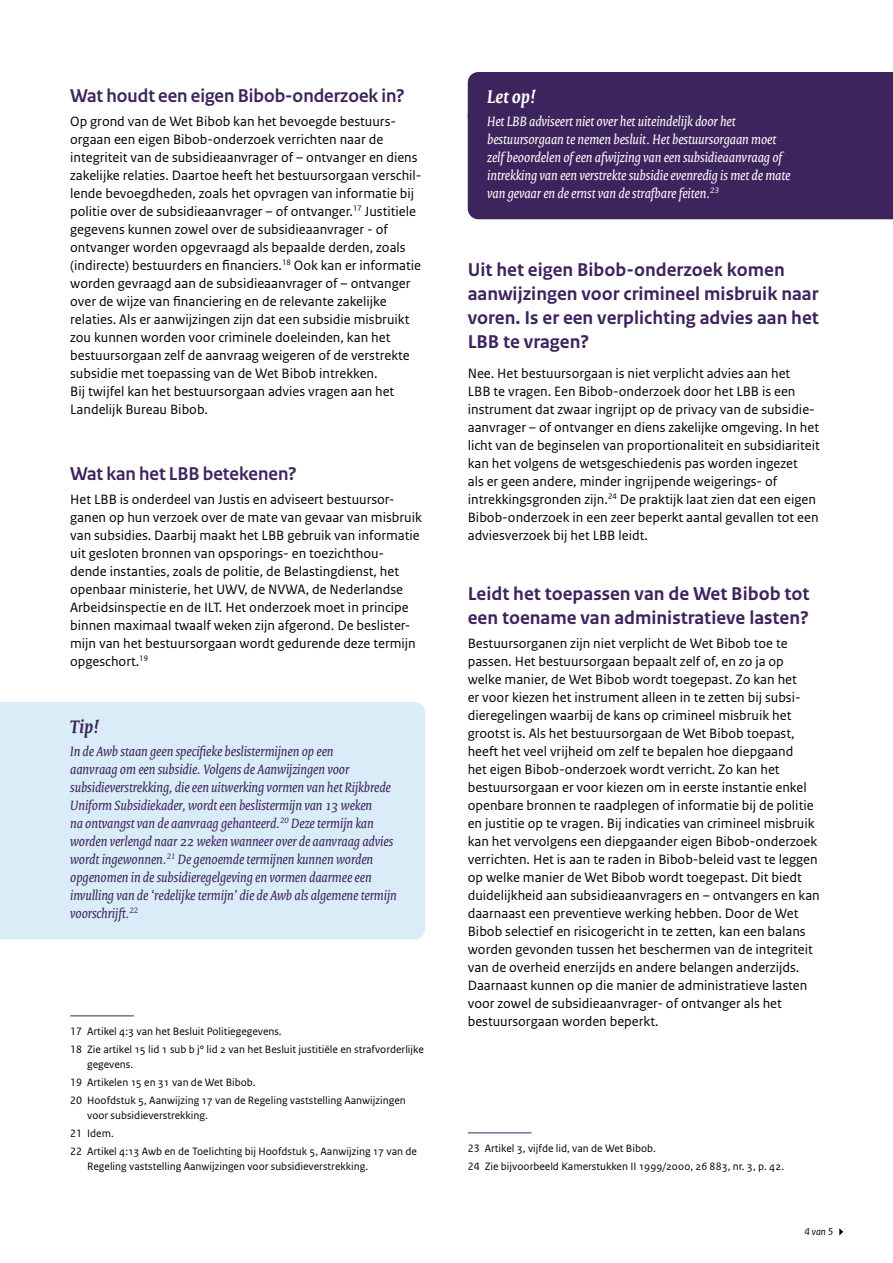
<style>
.page{position:relative;width:893px;height:1263px;background:#fff}
.page>*{position:absolute;margin:0;border:0;box-sizing:border-box;transform-origin:0 0}
.Tussenkopjes_interli{font:700 19.5px/24px "Rijksoverheid Sans Text";color:#3e245d}
.Tussenkopjes_-_13p{font:700 19.5px "Rijksoverheid Sans Heading";color:#3e245d}
.Kopje_Wit_-_13p{font:italic 700 19.5px "Rijksoverheid Serif";color:#fff}
.Kopje_Paars_-_13p{font:italic 700 19.5px "Rijksoverheid Serif";color:#3e245d}
.Broodtekst_Paars_-_9{font:italic 14.55px/18px "Rijksoverheid Serif";color:#3e245d}
.Broodtekst_Wit_-_9_5{font:italic 14.55px/18px "Rijksoverheid Serif";color:#fff}
.Broodtekst_-_9_5p{font:14.25px/18px "Rijksoverheid Sans Text";color:#000}
.Broodtekst_-_9_5p_wi{font:14.25px/18px "Rijksoverheid Sans Text";color:#000}
.Broodtekst_Paars_-_9-2{font:11.25px/15px "Rijksoverheid Sans Text";color:#000}
.Broodtekst_-_9_5p-2{font:11.25px/18px "Rijksoverheid Sans Text";color:#000}
.Broodtekst_-_9_5p_wi-2{font:11.25px "Rijksoverheid Sans Text";color:#000}
.Broodtekst_Wit_-_9_5-2{font:11.25px "Rijksoverheid Sans Text";color:#000}
.t1{font:italic 10.5px "Rijksoverheid Sans Text";color:#000}
</style>
<div class="page">
<svg style="left:839px;top:1228px;width:4px;height:7px"></svg>
<div style="left:0;top:702px;width:425px;height:33px;background:#d9ecf8"></div>
<div style="left:0;top:735px;width:425px;height:204px;background:#d9ecf8"></div>
<hr style="left:70px;top:1015px;width:64px;height:1px;background:#3e245d">
<div style="left:468px;top:72px;width:425px;height:33px;background:#3e245d"></div>
<div style="left:468px;top:105px;width:425px;height:114px;background:#3e245d"></div>
<hr style="left:468px;top:1132px;width:63px;height:1px;background:#3e245d">
<h1 class="Tussenkopjes_-_13p" style="left:70px;top:85px;width:336px">Wat houdt een eigen Bibob-onderzoek in?</h1>
<p class="Broodtekst_-_9_5p" style="left:70px;top:113px;width:353px">Op grond van de Wet Bibob kan het bevoegde bestuurs&shy;orgaan een eigen Bibob-onderzoek verrichten naar de integriteit van de subsidieaanvrager of – ontvanger en diens zakelijke relaties. Daartoe heeft het bestuursorgaan verschil&shy;lende bevoegdheden, zoals het opvragen van informatie bij politie over de subsidieaanvrager – of ontvanger.<sup>17</sup> Justitiele gegevens kunnen zowel over de subsidieaanvrager - of ontvanger worden opgevraagd als bepaalde derden, zoals (indirecte) bestuurders en financiers.<sup>18</sup> Ook kan er informatie worden gevraagd aan de subsidieaanvrager of – ontvanger over de wijze van financiering en de relevante zakelijke relaties. Als er aanwijzingen zijn dat een subsidie misbruikt zou kunnen worden voor criminele doeleinden, kan het bestuursorgaan zelf de aanvraag weigeren of de verstrekte subsidie met toepassing van de Wet Bibob intrekken.<br>Bij twijfel kan het bestuursorgaan advies vragen aan het Landelijk Bureau Bibob.</p>
<h1 class="Tussenkopjes_-_13p" style="left:70px;top:463px;width:228px">Wat kan het LBB betekenen?</h1>
<p class="Broodtekst_-_9_5p" style="left:70px;top:491px;width:353px">Het LBB is onderdeel van Justis en adviseert bestuursor&shy;ganen op hun verzoek over de mate van gevaar van misbruik van subsidies. Daarbij maakt het LBB gebruik van informatie uit gesloten bronnen van opsporings- en toezichthou&shy;dende instanties, zoals de politie, de Belastingdienst, het openbaar ministerie, het UWV, de NVWA, de Nederlandse Arbeidsinspectie en de ILT. Het onderzoek moet in principe binnen maximaal twaalf weken zijn afgerond. De beslister&shy;mijn van het bestuursorgaan wordt gedurende deze termijn opgeschort.<sup>19</sup></p>
<h1 class="Kopje_Paars_-_13p" style="left:70px;top:715px;width:30px">Tip!</h1>
<p class="Broodtekst_Paars_-_9" style="left:70px;top:742px;width:328px">In de Awb staan geen specifieke beslistermijnen op een<br>aanvraag om een subsidie. Volgens de Aanwijzingen voor subsidieverstrekking, die een uitwerking vormen van het Rijkbrede Uniform Subsidiekader, wordt een beslistermijn van 13 weken<br>na ontvangst van de aanvraag gehanteerd.<sup>20</sup> Deze termijn kan worden verlengd naar 22 weken wanneer over de aanvraag advies wordt ingewonnen.<sup>21</sup> De genoemde termijnen kunnen worden opgenomen in de subsidieregelgeving en vormen daarmee een invulling van de ‘redelijke termijn’ die de Awb als algemene termijn voorschrijft.<sup>22</sup></p>
<p class="Broodtekst_-_9_5p-2" style="left:70px;top:1023px;width:355px">17 Artikel 4:3 van het Besluit Politiegegevens.<br>18 Zie artikel 15 lid 1 sub b j° lid 2 van het Besluit justitiële en strafvorderlijke</p>
<p class="Broodtekst_-_9_5p-2" style="left:87px;top:1056px;width:47px">gegevens.</p>
<p class="Broodtekst_-_9_5p-2" style="left:70px;top:1074px;width:187px">19 Artikelen 15 en 31 van de Wet Bibob.</p>
<p class="Broodtekst_Paars_-_9-2" style="left:87px;top:1093px;width:320px;text-indent:-17px">20 Hoofdstuk 5, Aanwijzing 17 van de Regeling vaststelling Aanwijzingen voor subsidieverstrekking.</p>
<p class="Broodtekst_Paars_-_9-2" style="left:70px;top:1125px;width:348px;line-height:18px">21 Idem.<br>22 Artikel 4:13 Awb en de Toelichting bij Hoofdstuk 5, Aanwijzing 17 van de</p>
<p class="Broodtekst_Paars_-_9-2" style="left:87px;top:1159px;width:283px">Regeling vaststelling Aanwijzingen voor subsidieverstrekking.</p>
<h1 class="Kopje_Wit_-_13p" style="left:487px;top:85px;width:50px">Let op!</h1>
<p class="Broodtekst_Wit_-_9_5" style="left:487px;top:112px;width:305px">Het LBB adviseert niet over het uiteindelijk door het bestuursorgaan te nemen besluit. Het bestuursorgaan moet zelf beoordelen of een afwijzing van een subsidieaanvraag of intrekking van een verstrekte subsidie evenredig is met de mate van gevaar en de ernst van de strafbare feiten.<sup>23</sup></p>
<h1 class="Tussenkopjes_interli" style="left:468px;top:258px;width:353px">Uit het eigen Bibob-onderzoek komen aanwijzingen voor crimineel misbruik naar voren. Is er een verplichting advies aan het LBB te vragen?</h1>
<p class="Broodtekst_-_9_5p_wi" style="left:468px;top:365px;width:354px">Nee. Het bestuursorgaan is niet verplicht advies aan het<br>LBB te vragen. Een Bibob-onderzoek door het LBB is een instrument dat zwaar ingrijpt op de privacy van de subsidie&shy;aanvrager – of ontvanger en diens zakelijke omgeving. In het licht van de beginselen van proportionaliteit en subsidiariteit kan het volgens de wetsgeschiedenis pas worden ingezet<br>als er geen andere, minder ingrijpende weigerings- of intrekkingsgronden zijn.<sup>24</sup> De praktijk laat zien dat een eigen Bibob-onderzoek in een zeer beperkt aantal gevallen tot een adviesverzoek bij het LBB leidt.</p>
<h1 class="Tussenkopjes_interli" style="left:468px;top:582px;width:343px">Leidt het toepassen van de Wet Bibob tot een toename van administratieve lasten?</h1>
<p class="Broodtekst_-_9_5p" style="left:468px;top:635px;width:354px">Bestuursorganen zijn niet verplicht de Wet Bibob toe te passen. Het bestuursorgaan bepaalt zelf of, en zo ja op welke manier, de Wet Bibob wordt toegepast. Zo kan het<br>er voor kiezen het instrument alleen in te zetten bij subsi&shy;dieregelingen waarbij de kans op crimineel misbruik het grootst is. Als het bestuursorgaan de Wet Bibob toepast, heeft het veel vrijheid om zelf te bepalen hoe diepgaand<br>het eigen Bibob-onderzoek wordt verricht. Zo kan het bestuursorgaan er voor kiezen om in eerste instantie enkel openbare bronnen te raadplegen of informatie bij de politie en justitie op te vragen. Bij indicaties van crimineel misbruik kan het vervolgens een diepgaander eigen Bibob-onderzoek verrichten. Het is aan te raden in Bibob-beleid vast te leggen op welke manier de Wet Bibob wordt toegepast. Dit biedt duidelijkheid aan subsidieaanvragers en – ontvangers en kan daarnaast een preventieve werking hebben. Door de Wet Bibob selectief en risicogericht in te zetten, kan een balans worden gevonden tussen het beschermen van de integriteit van de overheid enerzijds en andere belangen anderzijds.<br>Daarnaast kunnen op die manier de administratieve lasten voor zowel de subsidieaanvrager- of ontvanger als het bestuursorgaan worden beperkt.</p>
<p class="Broodtekst_Wit_-_9_5-2" style="left:468px;top:1142px;width:190px">23 Artikel 3, vijfde lid, van de Wet Bibob.</p>
<p class="Broodtekst_-_9_5p_wi-2" style="left:468px;top:1160px;width:318px">24 Zie bijvoorbeeld Kamerstukken II 1999/2000, 26 883, nr. 3, p. 42.</p>
<p class="t1" style="left:804px;top:1226px;width:30px">4 van 5</p>
</div>
